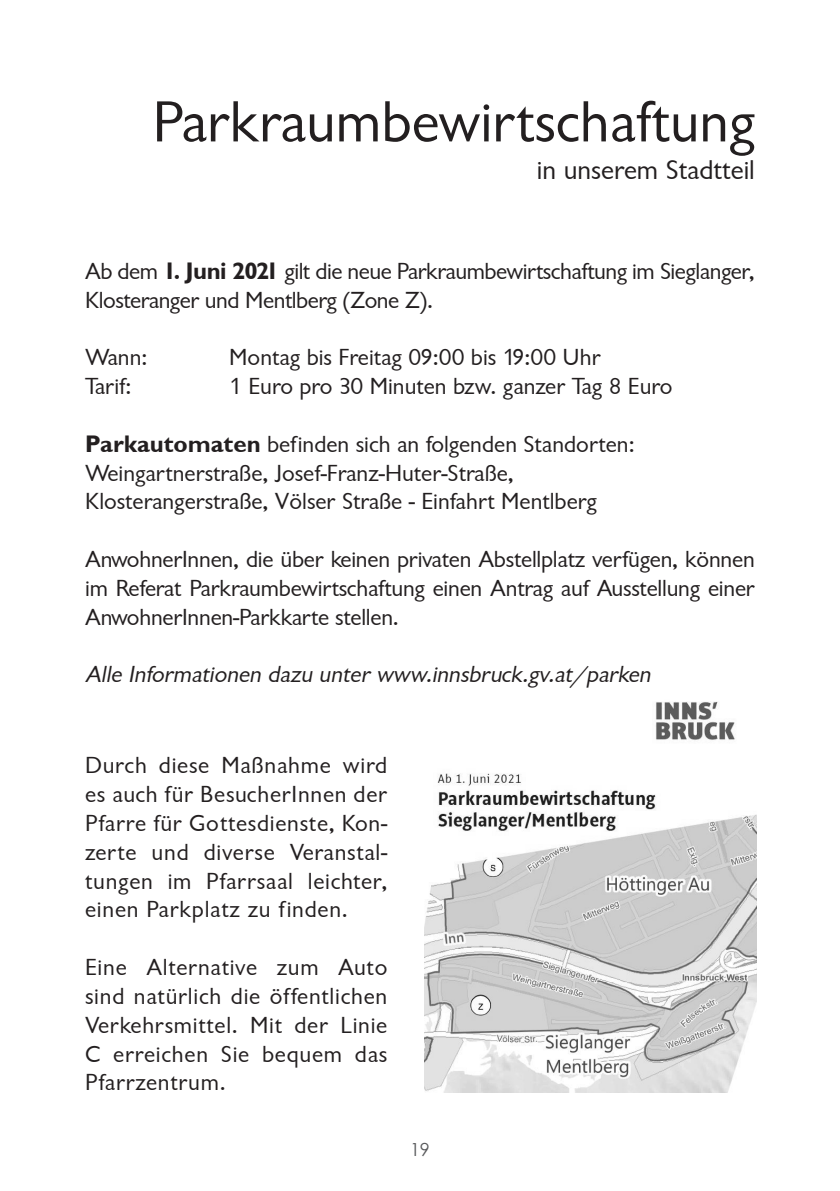
<style>
.page{position:relative;width:840px;height:1191px;background:#fff}
.page>*{position:absolute;margin:0;border:0;box-sizing:border-box;transform-origin:0 0}
.t1{font:60px "Garrison Sans";color:#231f20}
.t2{font:28px "Garrison Sans";color:#231f20}
.t3{font:24px/28.8px "Garrison Sans";color:#231f20;text-align:justify}
.t4{font:24px/28.8px "Garrison Sans";letter-spacing:-.02em;color:#231f20}
.t5{font:italic 24px "Garrison Sans";color:#231f20}
.t6{font:18px "Century Gothic";color:#57585a}
.s1{font-family:"Garrison Sans BOLD"}
</style>
<div class="page">
<img style="left:424px;top:701px;width:332px;height:391px">
<p class="t1" style="left:152px;top:89px;width:603px">Parkraumbewirtschaftung</p>
<p class="t2" style="left:536px;top:155px;width:219px">in unserem Stadtteil</p>
<p class="t4" style="left:85px;top:257px;width:670px">Ab dem <span class="s1">1. Juni 2021</span> gilt die neue Parkraumbewirtschaftung im Sieglanger,<br>Klosteranger und Mentlberg (Zone Z).</p>
<p class="t3" style="left:85px;top:343px;width:64px">Wann:</p>
<p class="t3" style="left:229px;top:343px;width:373px">Montag bis Freitag 09:00 bis 19:00 Uhr</p>
<p class="t3" style="left:85px;top:372px;width:48px">Tarif:</p>
<p class="t3" style="left:229px;top:372px;width:444px">1 Euro pro 30 Minuten bzw. ganzer Tag 8 Euro</p>
<p class="t3" style="left:85px;top:430px;width:550px"><span class="s1">Parkautomaten</span> befinden sich an folgenden Standorten:</p>
<p class="t3" style="left:85px;top:459px;width:430px">Weingartnerstraße, Josef-Franz-Huter-Straße,</p>
<p class="t3" style="left:85px;top:487px;width:513px">Klosterangerstraße, Völser Straße - Einfahrt Mentlberg</p>
<p class="t3" style="left:85px;top:545px;width:671px">AnwohnerInnen, die über keinen privaten Abstellplatz verfügen, können im Referat Parkraumbewirtschaftung einen Antrag auf Ausstellung einer AnwohnerInnen-Parkkarte stellen.</p>
<p class="t5" style="left:85px;top:661px;width:571px">Alle Informationen dazu unter www.innsbruck.gv.at/parken</p>
<p class="t3" style="left:85px;top:751px;width:303px">Durch diese Maßnahme wird es auch für BesucherInnen der Pfarre für Gottesdienste, Kon&shy;zerte und diverse Veranstal&shy;tungen im Pfarrsaal leichter, einen Parkplatz zu finden.</p>
<p class="t3" style="left:85px;top:953px;width:303px">Eine Alternative zum Auto sind natürlich die öffentlichen Verkehrsmittel. Mit der Linie C erreichen Sie bequem das Pfarrzentrum.</p>
<p class="t6" style="left:410px;top:1137px;width:10px">19</p>
</div>
